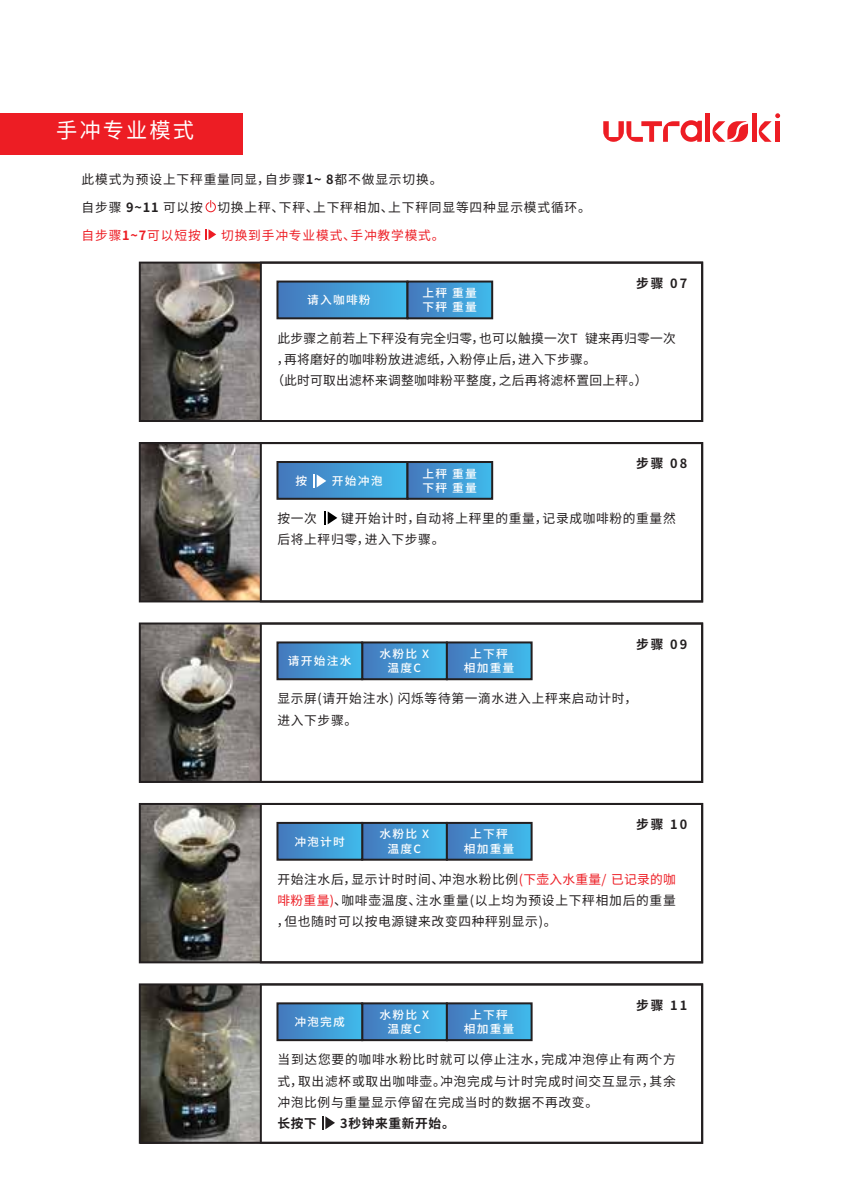
<style>
.page{position:relative;width:842px;height:1193px;background:#fff}
.page>*{position:absolute;margin:0;border:0;box-sizing:border-box;transform-origin:0 0}
.t1{font:21.2px "Noto Sans CJ Ksc";letter-spacing:.1em;color:#fff}
.t2{font:12.8px/21.2px "Noto Sans CJ Ksc";letter-spacing:.05em;color:#231f20;text-align:justify}
.t3{font:12.8px "Noto Sans CJ Ksc";letter-spacing:.02em;color:#231f20}
.t4{font:12.8px "Noto Sans CJ Ksc";letter-spacing:.065em;color:#ed1d24}
.t5{font:700 12.8px "Noto Sans CJ Ksc";letter-spacing:.15em;color:#231f20}
.t6{font:700 12.8px "Noto Sans CJ Ksc";letter-spacing:.05em;color:#231f20}
.t7{font:500 11.4px/14.2px "Noto Sans CJ Ksc";letter-spacing:.1em;color:#fff;text-align:center;scale:1.04 1}
.s1{font-weight:700}
.s2{color:#ed1d24}
</style>
<div class="page">
<hr style="left:705px;top:113px;width:4px;height:29px;background:#ed1d24">
<div style="left:751px;top:113px;width:5px;height:29px;background:#ed1d24"></div>
<svg style="left:758px;top:113px;width:21px;height:29px"></svg>
<svg style="left:712px;top:121px;width:35px;height:21px"></svg>
<svg style="left:603px;top:120px;width:98px;height:22px"></svg>
<div style="left:0;top:113px;width:242px;height:41px;background:#ed1d24"></div>
<svg style="left:139px;top:262px;width:121px;height:160px"></svg>
<img style="left:139px;top:442px;width:121px;height:160px">
<svg style="left:139px;top:622px;width:121px;height:161px"></svg>
<svg style="left:139px;top:803px;width:121px;height:160px"></svg>
<svg style="left:139px;top:983px;width:121px;height:160px"></svg>
<svg style="left:260px;top:983px;width:442px;height:160px"></svg>
<div style="left:362px;top:1003px;width:84px;height:37px;background:linear-gradient(to right,#4577bb,#40b8ea)"></div>
<div style="left:361px;top:1002px;width:86px;height:39px;border:2px solid #231f20"></div>
<div style="left:277px;top:1003px;width:85px;height:37px;background:linear-gradient(to right,#4476bb,#40baeb)"></div>
<div style="left:276px;top:1002px;width:87px;height:39px;border:2px solid #231f20"></div>
<div style="left:446px;top:1003px;width:85px;height:37px;background:linear-gradient(to right,#4476bb,#40b9eb)"></div>
<div style="left:445px;top:1002px;width:87px;height:39px;border:2px solid #231f20"></div>
<svg style="left:260px;top:803px;width:442px;height:160px"></svg>
<div style="left:362px;top:823px;width:84px;height:36px;background:linear-gradient(to right,#4577bb,#40b8ea)"></div>
<div style="left:361px;top:822px;width:86px;height:38px;border:2px solid #231f20"></div>
<div style="left:277px;top:823px;width:85px;height:36px;background:linear-gradient(to right,#4476bb,#40baeb)"></div>
<div style="left:276px;top:822px;width:87px;height:38px;border:2px solid #231f20"></div>
<div style="left:446px;top:823px;width:85px;height:36px;background:linear-gradient(to right,#4476bb,#40b9eb)"></div>
<div style="left:445px;top:822px;width:87px;height:38px;border:2px solid #231f20"></div>
<svg style="left:260px;top:622px;width:442px;height:161px"></svg>
<div style="left:362px;top:642px;width:84px;height:37px;background:linear-gradient(to right,#4577bb,#40b8ea)"></div>
<div style="left:361px;top:641px;width:86px;height:39px;border:2px solid #231f20"></div>
<div style="left:277px;top:642px;width:85px;height:37px;background:linear-gradient(to right,#4476bb,#40baeb)"></div>
<div style="left:276px;top:641px;width:87px;height:39px;border:2px solid #231f20"></div>
<div style="left:446px;top:642px;width:85px;height:37px;background:linear-gradient(to right,#4476bb,#40b9eb)"></div>
<div style="left:445px;top:641px;width:87px;height:39px;border:2px solid #231f20"></div>
<svg style="left:260px;top:442px;width:442px;height:160px"></svg>
<div style="left:277px;top:462px;width:130px;height:37px;background:linear-gradient(to right,#4476bb,#40b9eb)"></div>
<div style="left:276px;top:461px;width:132px;height:39px;border:2px solid #231f20"></div>
<div style="left:407px;top:462px;width:85px;height:37px;background:linear-gradient(to right,#4476bb,#40baeb)"></div>
<div style="left:406px;top:461px;width:87px;height:39px;border:2px solid #231f20"></div>
<svg style="left:260px;top:262px;width:442px;height:160px"></svg>
<div style="left:277px;top:281px;width:130px;height:37px;background:linear-gradient(to right,#4476bb,#40b9eb)"></div>
<div style="left:276px;top:280px;width:132px;height:39px;border:2px solid #231f20"></div>
<div style="left:407px;top:281px;width:85px;height:37px;background:linear-gradient(to right,#4476bb,#40baeb)"></div>
<div style="left:406px;top:280px;width:87px;height:39px;border:2px solid #231f20"></div>
<svg style="left:322px;top:1116px;width:13px;height:13px"></svg>
<svg style="left:313px;top:474px;width:13px;height:13px"></svg>
<svg style="left:324px;top:511px;width:13px;height:13px"></svg>
<svg style="left:206px;top:229px;width:10px;height:11px"></svg>
<svg style="left:205px;top:200px;width:11px;height:12px"></svg>
<h1 class="t1" style="left:56px;top:118px;width:139px">手冲专业模式</h1>
<p class="t2" style="left:82px;top:168px;width:362px">此模式为预设上下秤重量同显，自步骤<span class="s1">1~ 8</span>都不做显示切换。</p>
<p class="t2" style="left:82px;top:197px;width:510px">自步骤 <span class="s1">9~11</span> 可以按 切换上秤、下秤、上下秤相加、上下秤同显等四种显示模式循环。</p>
<p class="t4" style="left:82px;top:228px;width:121px">自步骤<span class="s1">1~7</span>可以短按</p>
<p class="t4" style="left:221px;top:228px;width:225px">切换到手冲专业模式、手冲教学模式。</p>
<p class="t7" style="left:307px;top:293px;width:63px">请入咖啡粉</p>
<p class="t7" style="left:422px;top:286px;width:54px;text-align:left">上秤 重量下秤 重量</p>
<p class="t5" style="left:635px;top:276px;width:52px">步骤 07</p>
<p class="t3" style="left:277px;top:330px;width:399px">此步骤之前若上下秤没有完全归零，也可以触摸一次T 键来再归零一次</p>
<p class="t3" style="left:276px;top:352px;width:321px">，再将磨好的咖啡粉放进滤纸，入粉停止后，进入下步骤。</p>
<p class="t3" style="left:271px;top:373px;width:377px">（此时可取出滤杯来调整咖啡粉平整度，之后再将滤杯置回上秤。）</p>
<p class="t7" style="left:295px;top:474px;width:13px">按</p>
<p class="t7" style="left:331px;top:474px;width:50px">开始冲泡</p>
<p class="t7" style="left:422px;top:466px;width:54px;text-align:left">上秤 重量下秤 重量</p>
<p class="t5" style="left:635px;top:456px;width:52px">步骤 08</p>
<p class="t2" style="left:277px;top:508px;width:399px;text-indent:64px">键开始计时，自动将上秤里的重量，记录成咖啡粉的重量然后将上秤归零，进入下步骤。</p>
<p class="t2" style="left:277px;top:508px;width:41px">按一次</p>
<p class="t7" style="left:379px;top:647px;width:49px">水粉比 X温度C</p>
<p class="t7" style="left:288px;top:654px;width:63px">请开始注水</p>
<p class="t7" style="left:463px;top:647px;width:50px">上下秤相加重量</p>
<p class="t2" style="left:277px;top:688px;width:361px">显示屏(请开始注水) 闪烁等待第一滴水进入上秤来启动计时，进入下步骤。</p>
<p class="t5" style="left:635px;top:636px;width:52px">步骤 09</p>
<p class="t7" style="left:379px;top:827px;width:49px">水粉比 X温度C</p>
<p class="t7" style="left:294px;top:834px;width:50px">冲泡计时</p>
<p class="t7" style="left:463px;top:827px;width:50px">上下秤相加重量</p>
<p class="t5" style="left:635px;top:817px;width:52px">步骤 10</p>
<p class="t2" style="left:276px;top:869px;width:400px">开始注水后，显示计时时间、冲泡水粉比例<span class="s2">(下壶入水重量/ 已记录的咖啡粉重量)</span>、咖啡壶温度、注水重量(以上均为预设上下秤相加后的重量，但也随时可以按电源键来改变四种秤别显示)。</p>
<p class="t7" style="left:379px;top:1008px;width:49px">水粉比 X温度C</p>
<p class="t7" style="left:294px;top:1015px;width:50px">冲泡完成</p>
<p class="t7" style="left:463px;top:1008px;width:50px">上下秤相加重量</p>
<p class="t5" style="left:635px;top:997px;width:52px">步骤 11</p>
<p class="t2" style="left:277px;top:1049px;width:399px">当到达您要的咖啡水粉比时就可以停止注水，完成冲泡停止有两个方式，取出滤杯或取出咖啡壶。冲泡完成与计时完成时间交互显示，其余冲泡比例与重量显示停留在完成当时的数据不再改变。</p>
<p class="t5" style="left:277px;top:1116px;width:41px">长按下</p>
<p class="t6" style="left:340px;top:1116px;width:116px">3秒钟来重新开始。</p>
</div>
